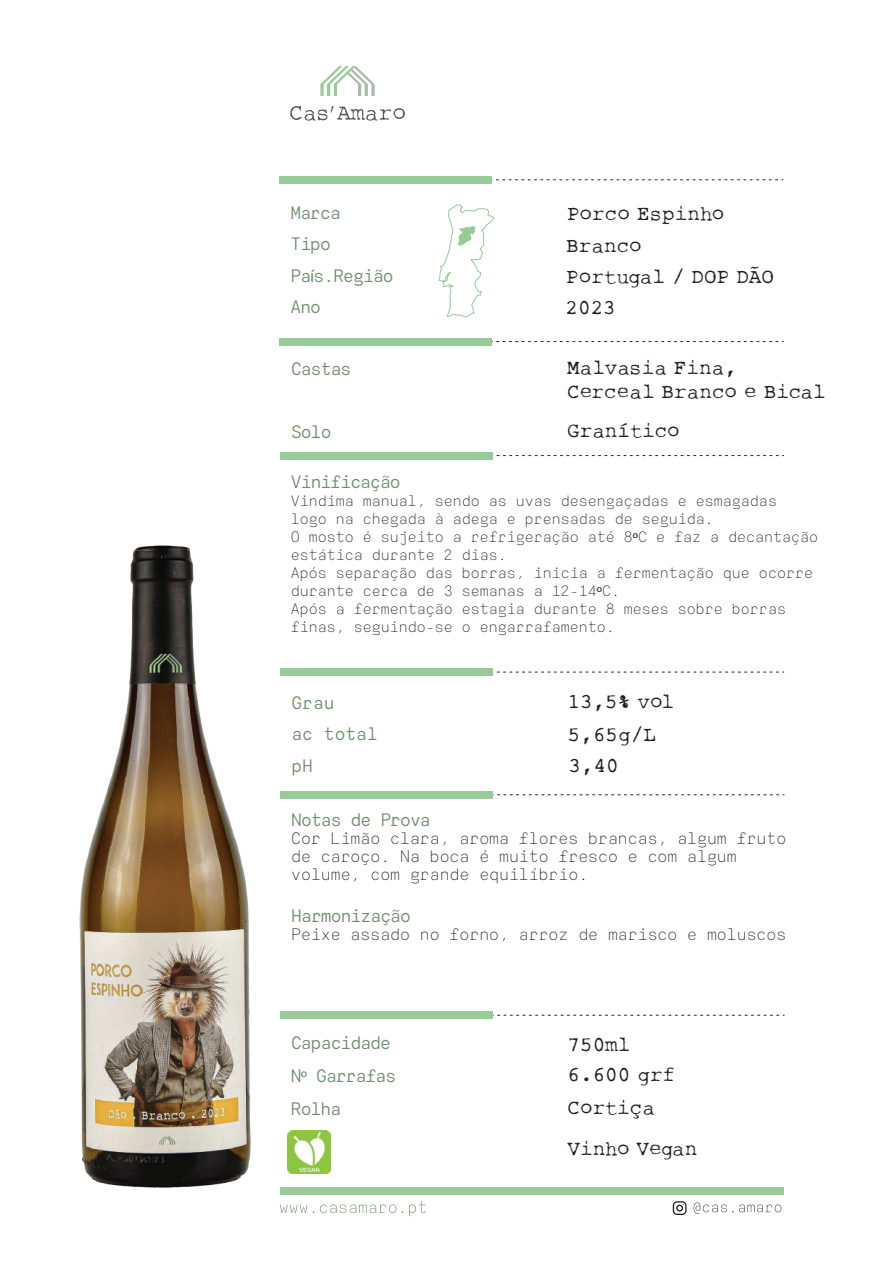
<style>
.page{position:relative;width:893px;height:1263px;background:#fff}
.page>*{position:absolute;margin:0;border:0;box-sizing:border-box;transform-origin:0 0}
.t1{font:21px/31.3px "Rough Typewriter";color:#231f20}
.t2{font:18px/31.5px "ATC Harris";letter-spacing:-.05em;color:#6e8d6d}
.t3{font:18px/31.5px "ATC Harris";color:#6e8d6d}
.t4{font:300 16.5px/18px "ATC Harris";color:#231f20}
.t5{font:300 15px/18px "ATC Harris";color:#231f20}
.s1{font-family:"Myriad Pro"}
.s2{font-family:"Myriad Pro";font-weight:400}
</style>
<div class="page">
<svg style="left:320px;top:66px;width:55px;height:30px"></svg>
<svg style="left:290px;top:106px;width:115px;height:15px"></svg>
<div style="left:280px;top:1188px;width:504px;height:7px;background:#97cc99"></div>
<svg style="left:492px;top:341px;width:291px;height:1px"></svg>
<div style="left:280px;top:338px;width:212px;height:7px;background:#97cc99"></div>
<svg style="left:492px;top:180px;width:291px;height:1px"></svg>
<div style="left:279px;top:176px;width:213px;height:7px;background:#97cc99"></div>
<svg style="left:493px;top:672px;width:291px;height:1px"></svg>
<div style="left:280px;top:668px;width:213px;height:8px;background:#97cc99"></div>
<svg style="left:493px;top:794px;width:291px;height:1px"></svg>
<div style="left:280px;top:791px;width:213px;height:7px;background:#97cc99"></div>
<svg style="left:493px;top:1015px;width:291px;height:1px"></svg>
<div style="left:280px;top:1011px;width:213px;height:8px;background:#97cc99"></div>
<img style="left:287px;top:1130px;width:43px;height:43px">
<svg style="left:493px;top:455px;width:291px;height:1px"></svg>
<div style="left:280px;top:452px;width:213px;height:7px;background:#97cc99"></div>
<svg style="left:694px;top:1202px;width:87px;height:12px"></svg>
<svg style="left:673px;top:1201px;width:13px;height:14px"></svg>
<svg style="left:280px;top:1204px;width:27px;height:9px"></svg>
<svg style="left:320px;top:1204px;width:76px;height:9px"></svg>
<svg style="left:409px;top:1201px;width:17px;height:15px"></svg>
<svg style="left:438px;top:204px;width:56px;height:113px"></svg>
<img style="left:80px;top:545px;width:170px;height:643px">
<p class="t2" style="left:290px;top:197px;width:105px">Marca<br>Tipo<br>Pa<span class="s1">í</span>s.Região<br>Ano</p>
<p class="t2" style="left:291px;top:353px;width:62px">Castas</p>
<p class="t2" style="left:291px;top:416px;width:42px">Solo</p>
<h1 class="t1" style="left:566px;top:199px;width:209px">Porco Espinho<br>Branco<br>Portugal / DOP DÃO</h1>
<h1 class="t1" style="left:565px;top:293px;width:52px">2023</h1>
<h1 class="t1" style="left:567px;top:357px;width:260px;line-height:24px">Malvasia Fina,<br>Cerceal Branco e Bical</h1>
<h1 class="t1" style="left:567px;top:416px;width:114px">Granítico</h1>
<p class="t2" style="left:291px;top:466px;width:111px">Vinificação</p>
<p class="t5" style="left:291px;top:492px;width:529px">Vindima manual, sendo as uvas desengaçadas e esmagadas<br>logo na chegada à adega e prensadas de seguida.<br>O mosto é sujeito a refrigeração até 8<span class="s2">º</span>C e faz a decantação estática durante 2 dias.<br>Após separação das borras, inicia a fermentação que ocorre durante cerca de 3 semanas a 12-14<span class="s2">º</span>C.<br>Após a fermentação estagia durante 8 meses sobre borras finas, seguindo-se o engarrafamento.</p>
<p class="t2" style="left:291px;top:687px;width:45px">Grau</p>
<h1 class="t1" style="left:567px;top:688px;width:108px">13,5% vol</h1>
<p class="t3" style="left:291px;top:718px;width:88px">ac total pH</p>
<h1 class="t1" style="left:568px;top:720px;width:90px">5,65g/L<br>3,40</h1>
<p class="t2" style="left:291px;top:804px;width:141px">Notas de Prova</p>
<p class="t4" style="left:291px;top:830px;width:497px">Cor Limão clara, aroma flores brancas, algum fruto de caroço. Na boca é muito fresco e com algum volume, com grande equilíbrio.</p>
<p class="t2" style="left:291px;top:900px;width:121px">Harmonização</p>
<p class="t4" style="left:291px;top:926px;width:497px">Peixe assado no forno, arroz de marisco e moluscos</p>
<p class="t2" style="left:291px;top:1027px;width:101px">Capacidade</p>
<h1 class="t1" style="left:567px;top:1030px;width:65px">750ml</h1>
<p class="t2" style="left:291px;top:1060px;width:107px">N<span class="s1">º</span> Garrafas</p>
<h1 class="t1" style="left:567px;top:1060px;width:109px">6.600 grf</h1>
<p class="t2" style="left:291px;top:1093px;width:52px">Rolha</p>
<h1 class="t1" style="left:567px;top:1088px;width:132px;line-height:41.4px">Cortiça<br>Vinho Vegan</h1>
</div>
